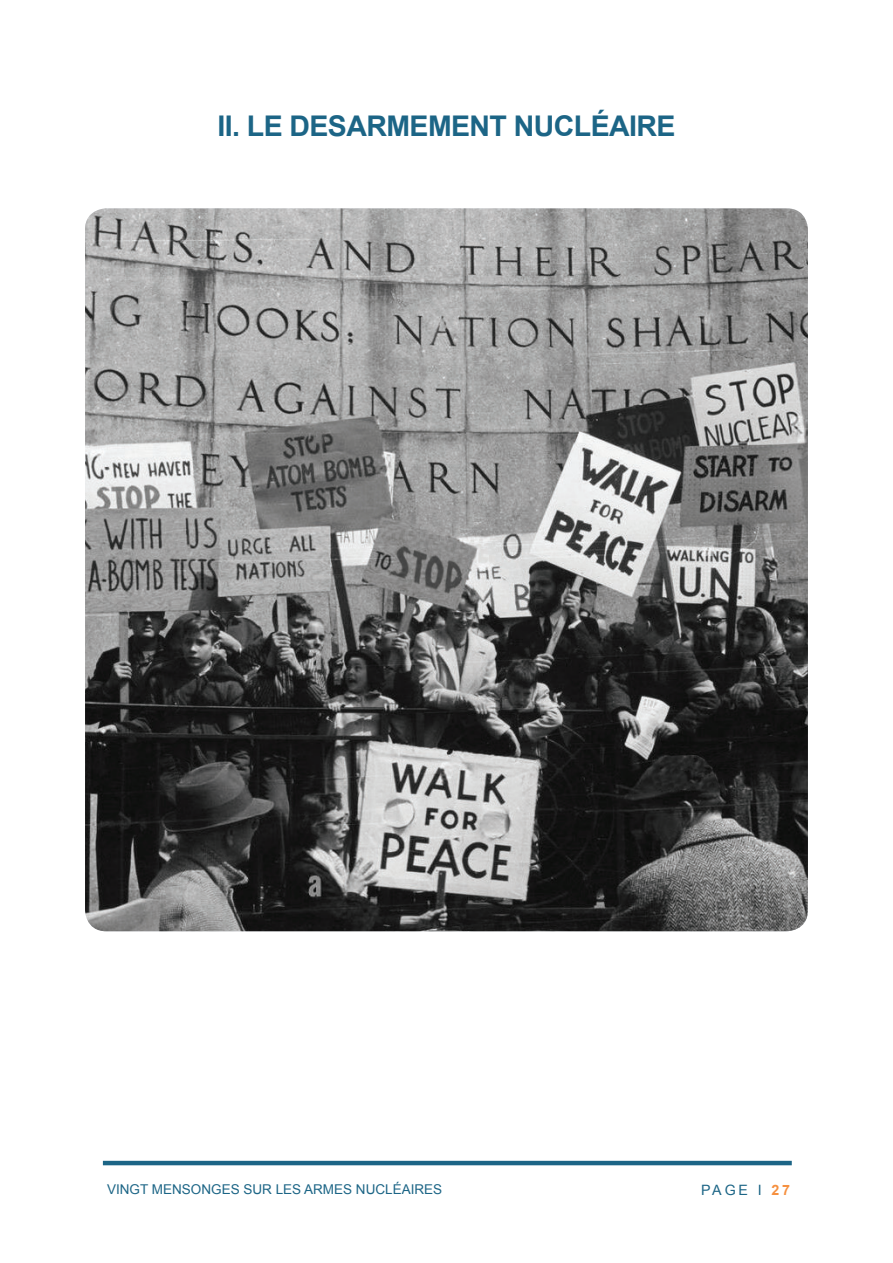
<style>
.page{position:relative;width:893px;height:1263px;background:#fff}
.page>*{position:absolute;margin:0;border:0;box-sizing:border-box;transform-origin:0 0}
.t1{font:700 28.5px "Arial";letter-spacing:-.02em;color:#1c6586}
.t2{font:14.25px "Arial";color:#1c6586}
.t3{font:13.5px "Arial";color:#1c6586}
.s1{font-weight:700;color:#f6903f}
</style>
<div class="page">
<hr style="left:103px;top:1161px;width:689px;height:4px;background:#1c6586">
<img style="left:85px;top:208px;width:723px;height:723px">
<p class="t1" style="left:217px;top:107px;width:460px">II. LE DESARMEMENT NUCLÉAIRE</p>
<p class="t3" style="left:107px;top:1180px;width:337px">VINGT MENSONGES SUR LES ARMES NUCLÉAIRES</p>
<p class="t2" style="left:701px;top:1180px;width:91px">PAGE I <span class="s1">27</span></p>
</div>
